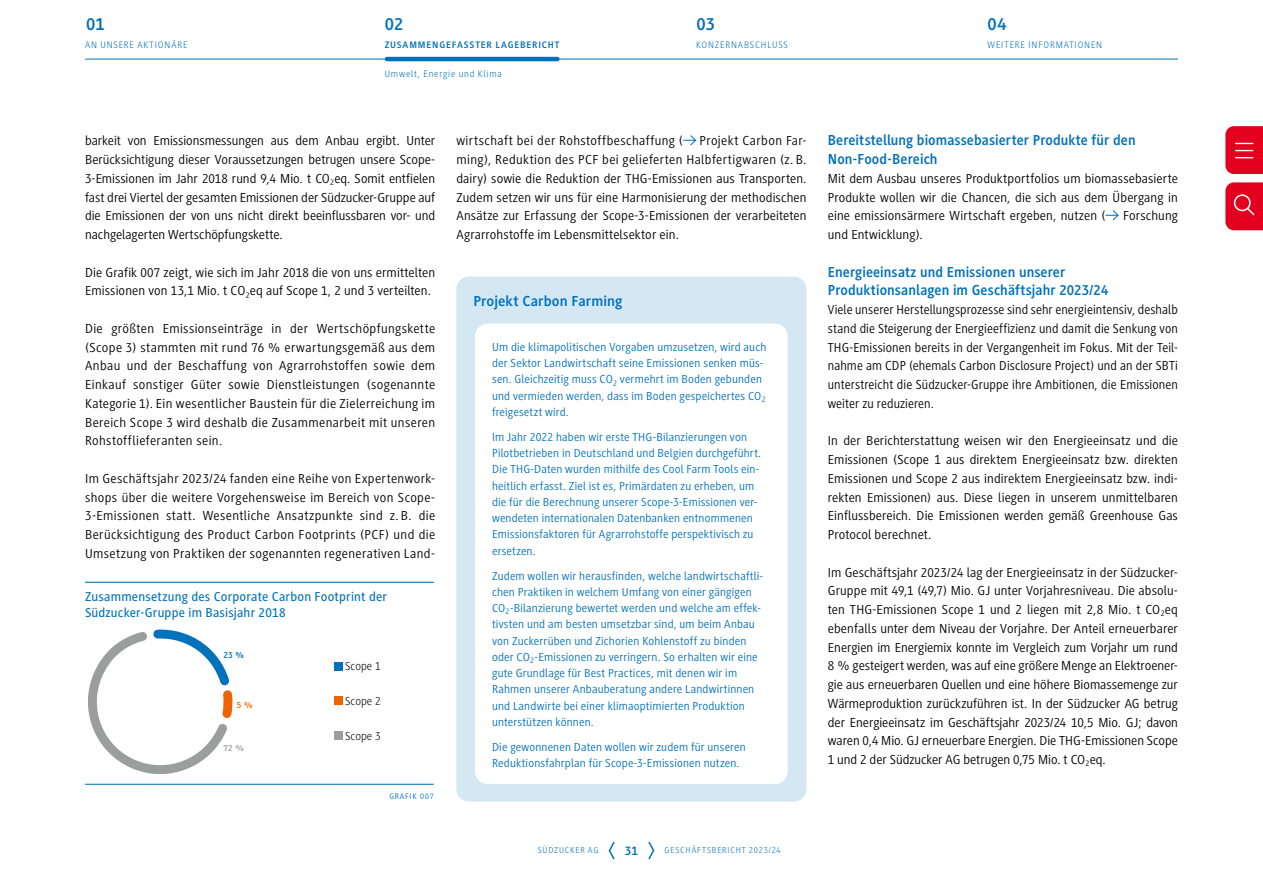
<style>
.page{position:relative;width:1263px;height:893px;background:#fff}
.page>*{position:absolute;margin:0;border:0;box-sizing:border-box;transform-origin:0 0}
.t1{font:700 18px "Generis Sans Pro";letter-spacing:.01em;color:#0071bb}
.t2{font:700 15px/18.8px "Generis Sans Pro";letter-spacing:.005em;color:#0071bb;scale:.96 1}
.t3{font:700 15px "Generis Sans Pro";letter-spacing:.005em;color:#0071bb}
.t4{font:13.5px/18.8px "Generis Sans Pro";letter-spacing:.01em;color:#000;text-align:justify}
.t5{font:13.5px/18.8px "Generis Sans Pro";letter-spacing:.01em;color:#000;text-align:justify;scale:.96 1}
.t6{font:500 13.35px/16px "Generis Sans Pro";letter-spacing:.015em;color:#0071bb}
.t7{font:700 12.75px "Generis Sans Pro";color:#0071bb}
.t8{font:12px/16.2px "Generis Sans Pro";letter-spacing:.015em;color:#0071bb}
.t9{font:300 12px "Generis Sans Pro";color:#000}
.t10{font:300 9.75px "Generis Sans Pro";letter-spacing:.085em;color:#0071bb}
.t11{font:700 9.75px "Generis Sans Pro";letter-spacing:.09em;color:#0071bb}
.t12{font:300 9px "Generis Sans Pro";letter-spacing:.085em;color:#0071bb}
.t13{font:700 9px "Generis Sans Pro";color:#0071bb}
.t14{font:700 9px "Generis Sans Pro";color:#9c9d9d}
.t15{font:700 9px "Generis Sans Pro";color:#ec6502}
.t16{font:8.25px "Generis Sans Pro";letter-spacing:.1em;color:#0071bb}
</style>
<div class="page">
<svg style="left:608px;top:841px;width:7px;height:19px"></svg>
<svg style="left:648px;top:841px;width:7px;height:19px"></svg>
<hr style="left:85px;top:59px;width:1093px;height:1px;background:#0071bb">
<svg style="left:683px;top:135px;width:14px;height:11px"></svg>
<svg style="left:1105px;top:210px;width:14px;height:11px"></svg>
<div style="left:456px;top:277px;width:350px;height:525px;background:#d4e8f4;border-radius:13px"></div>
<div style="left:475px;top:324px;width:313px;height:460px;background:#fff;border-radius:13px"></div>
<hr style="left:85px;top:582px;width:64px;height:1px;background:#0071bb">
<hr style="left:149px;top:582px;width:183px;height:1px;background:#0071bb">
<hr style="left:332px;top:582px;width:102px;height:1px;background:#0071bb">
<hr style="left:85px;top:784px;width:64px;height:1px;background:#0071bb">
<hr style="left:149px;top:784px;width:183px;height:1px;background:#0071bb">
<hr style="left:332px;top:784px;width:102px;height:1px;background:#0071bb">
<div style="left:334px;top:662px;width:8px;height:8px;background:#0071bb"></div>
<div style="left:334px;top:697px;width:8px;height:8px;background:#ec6502"></div>
<div style="left:334px;top:731px;width:8px;height:9px;background:#9c9d9d"></div>
<svg style="left:88px;top:629px;width:145px;height:145px"></svg>
<hr style="left:387px;top:57px;width:170px;height:4px;background:#0071bb">
<svg style="left:1225px;top:182px;width:38px;height:48px;background:#e51531"></svg>
<svg style="left:1225px;top:126px;width:38px;height:48px;background:#e5122e"></svg>
<h1 class="t1" style="left:86px;top:14px;width:20px">01</h1>
<h1 class="t1" style="left:385px;top:14px;width:20px">02</h1>
<h1 class="t1" style="left:696px;top:14px;width:20px">03</h1>
<h1 class="t1" style="left:987px;top:14px;width:21px">04</h1>
<p class="t10" style="left:85px;top:39px;width:104px">AN UNSERE AKTIONÄRE</p>
<p class="t11" style="left:385px;top:39px;width:176px">ZUSAMMENGEFASSTER LAGEBERICHT</p>
<p class="t10" style="left:696px;top:39px;width:93px">KONZERNABSCHLUSS</p>
<p class="t10" style="left:987px;top:39px;width:116px">WEITERE INFORMATIONEN</p>
<p class="t10" style="left:385px;top:69px;width:119px">Umwelt, Energie und Klima</p>
<p class="t4" style="left:85px;top:132px;width:352px">barkeit von Emissionsmessungen aus dem Anbau ergibt. Unter Berücksichtigung dieser Voraussetzungen betrugen unsere Scope-3-Emissionen im Jahr 2018 rund 9,4 Mio. t CO<sub>2</sub>eq. Somit entfielen fast drei Viertel der gesamten Emissionen der Südzucker-Gruppe auf die Emissionen der von uns nicht direkt beeinflussbaren vor- und nachgelagerten Wertschöpfungskette.</p>
<p class="t4" style="left:85px;top:263px;width:352px">Die Grafik 007 zeigt, wie sich im Jahr 2018 die von uns ermittelten<br>Emissionen von 13,1 Mio. t CO<sub>2</sub>eq auf Scope 1, 2 und 3 verteilten.</p>
<p class="t4" style="left:85px;top:319px;width:352px">Die größten Emissionseinträge in der Wertschöpfungskette (Scope 3) stammten mit rund 76 % erwartungsgemäß aus dem Anbau und der Beschaffung von Agrarrohstoffen sowie dem Einkauf sonstiger Güter sowie Dienstleistungen (sogenannte Kategorie 1). Ein wesentlicher Baustein für die Zielerreichung im Bereich Scope 3 wird deshalb die Zusammenarbeit mit unseren Rohstofflieferanten sein.</p>
<p class="t4" style="left:85px;top:469px;width:352px">Im Geschäftsjahr 2023/24 fanden eine Reihe von Expertenwork&shy;shops über die weitere Vorgehensweise im Bereich von Scope-3-Emissionen statt. Wesentliche Ansatzpunkte sind z. B. die Berücksichtigung des Product Carbon Footprints (PCF) und die Umsetzung von Praktiken der sogenannten regenerativen Land-</p>
<p class="t6" style="left:85px;top:588px;width:304px">Zusammensetzung des Corporate Carbon Footprint der<br>Südzucker-Gruppe im Basisjahr 2018</p>
<p class="t13" style="left:224px;top:650px;width:22px">23 %</p>
<p class="t15" style="left:237px;top:700px;width:18px">5 %</p>
<p class="t14" style="left:224px;top:743px;width:22px">72 %</p>
<p class="t9" style="left:345px;top:660px;width:37px">Scope 1</p>
<p class="t9" style="left:345px;top:694px;width:37px">Scope 2</p>
<p class="t9" style="left:345px;top:729px;width:37px">Scope 3</p>
<p class="t16" style="left:389px;top:792px;width:46px">GRAFIK 007</p>
<p class="t4" style="left:456px;top:132px;width:352px">wirtschaft bei der Rohstoffbeschaffung ( Projekt Carbon Far&shy;ming), Reduktion des PCF bei gelieferten Halbfertigwaren (z. B. dairy) sowie die Reduktion der THG-Emissionen aus Transporten.<br>Zudem setzen wir uns für eine Harmonisierung der methodischen Ansätze zur Erfassung der Scope-3-Emissionen der verarbeiteten Agrarrohstoffe im Lebensmittelsektor ein.</p>
<p class="t2" style="left:828px;top:131px;width:322px">Bereitstellung biomassebasierter Produkte für den<br>Non-Food-Bereich</p>
<p class="t4" style="left:828px;top:169px;width:352px">Mit dem Ausbau unseres Produktportfolios um biomassebasierte Produkte wollen wir die Chancen, die sich aus dem Übergang in eine emissionsärmere Wirtschaft ergeben, nutzen (</p>
<p class="t4" style="left:1123px;top:207px;width:56px">Forschung</p>
<p class="t4" style="left:828px;top:225px;width:96px">und Entwicklung).</p>
<p class="t2" style="left:828px;top:262px;width:294px">Energieeinsatz und Emissionen unserer<br>Produktionsanlagen im Geschäftsjahr 2023/24</p>
<p class="t5" style="left:828px;top:300px;width:366px">Viele unserer Herstellungsprozesse sind sehr energieintensiv, deshalb stand die Steigerung der Energieeffizienz und damit die Senkung von THG-Emissionen bereits in der Vergangenheit im Fokus. Mit der Teil&shy;nahme am CDP (ehemals Carbon Disclosure Project) und an der SBTi unterstreicht die Südzucker-Gruppe ihre Ambitionen, die Emissionen weiter zu reduzieren.</p>
<p class="t4" style="left:828px;top:432px;width:352px">In der Berichterstattung weisen wir den Energieeinsatz und die Emissionen (Scope 1 aus direktem Energieeinsatz bzw. direkten Emissionen und Scope 2 aus indirektem Energieeinsatz bzw. indi&shy;rekten Emissionen) aus. Diese liegen in unserem unmittelbaren Einflussbereich. Die Emissionen werden gemäß Greenhouse Gas Protocol berechnet.</p>
<p class="t4" style="left:828px;top:563px;width:352px">Im Geschäftsjahr 2023/24 lag der Energieeinsatz in der Südzucker-Gruppe mit 49,1 (49,7) Mio. GJ unter Vorjahresniveau. Die absolu&shy;ten THG-Emissionen Scope 1 und 2 liegen mit 2,8 Mio. t CO<sub>2</sub>eq ebenfalls unter dem Niveau der Vorjahre. Der Anteil erneuerbarer Energien im Energiemix konnte im Vergleich zum Vorjahr um rund 8 % gesteigert werden, was auf eine größere Menge an Elektroener&shy;gie aus erneuerbaren Quellen und eine höhere Biomassemenge zur Wärmeproduktion zurückzuführen ist. In der Südzucker AG betrug der Energieeinsatz im Geschäftsjahr 2023/24 10,5 Mio. GJ; davon waren 0,4 Mio. GJ erneuerbare Energien. Die THG-Emissionen Scope 1 und 2 der Südzucker AG betrugen 0,75 Mio. t CO<sub>2</sub>eq.</p>
<p class="t3" style="left:473px;top:293px;width:151px">Projekt Carbon Farming</p>
<p class="t8" style="left:492px;top:339px;width:276px">Um die klimapolitischen Vorgaben umzusetzen, wird auch der Sektor Landwirtschaft seine Emissionen senken müs&shy;sen. Gleichzeitig muss CO<sub>2</sub> vermehrt im Boden gebunden und vermieden werden, dass im Boden gespeichertes CO<sub>2 </sub>freigesetzt wird.</p>
<p class="t8" style="left:492px;top:429px;width:271px">Im Jahr 2022 haben wir erste THG-Bilanzierungen von Pilotbetrieben in Deutschland und Belgien durchgeführt.<br>Die THG-Daten wurden mithilfe des Cool Farm Tools ein&shy;heitlich erfasst. Ziel ist es, Primärdaten zu erheben, um die für die Berechnung unserer Scope-3-Emissionen ver&shy;wendeten internationalen Datenbanken entnommenen Emissionsfaktoren für Agrarrohstoffe perspektivisch zu ersetzen.</p>
<p class="t8" style="left:492px;top:567px;width:272px">Zudem wollen wir herausfinden, welche landwirtschaftli&shy;chen Praktiken in welchem Umfang von einer gängigen CO<sub>2</sub>-Bilanzierung bewertet werden und welche am effek&shy;tivsten und am besten umsetzbar sind, um beim Anbau von Zuckerrüben und Zichorien Kohlenstoff zu binden oder CO<sub>2</sub>-Emissionen zu verringern. So erhalten wir eine gute Grundlage für Best Practices, mit denen wir im Rahmen unserer Anbauberatung andere Landwirtinnen und Landwirte bei einer klimaoptimierten Produktion unterstützen können.</p>
<p class="t8" style="left:492px;top:739px;width:255px">Die gewonnenen Daten wollen wir zudem für unseren<br>Reduktionsfahrplan für Scope-3-Emissionen nutzen.</p>
<p class="t12" style="left:538px;top:845px;width:62px">SÜDZUCKER AG</p>
<p class="t7" style="left:625px;top:843px;width:15px">31</p>
<p class="t12" style="left:665px;top:845px;width:118px">GESCHÄFTSBERICHT 2023/24</p>
</div>
